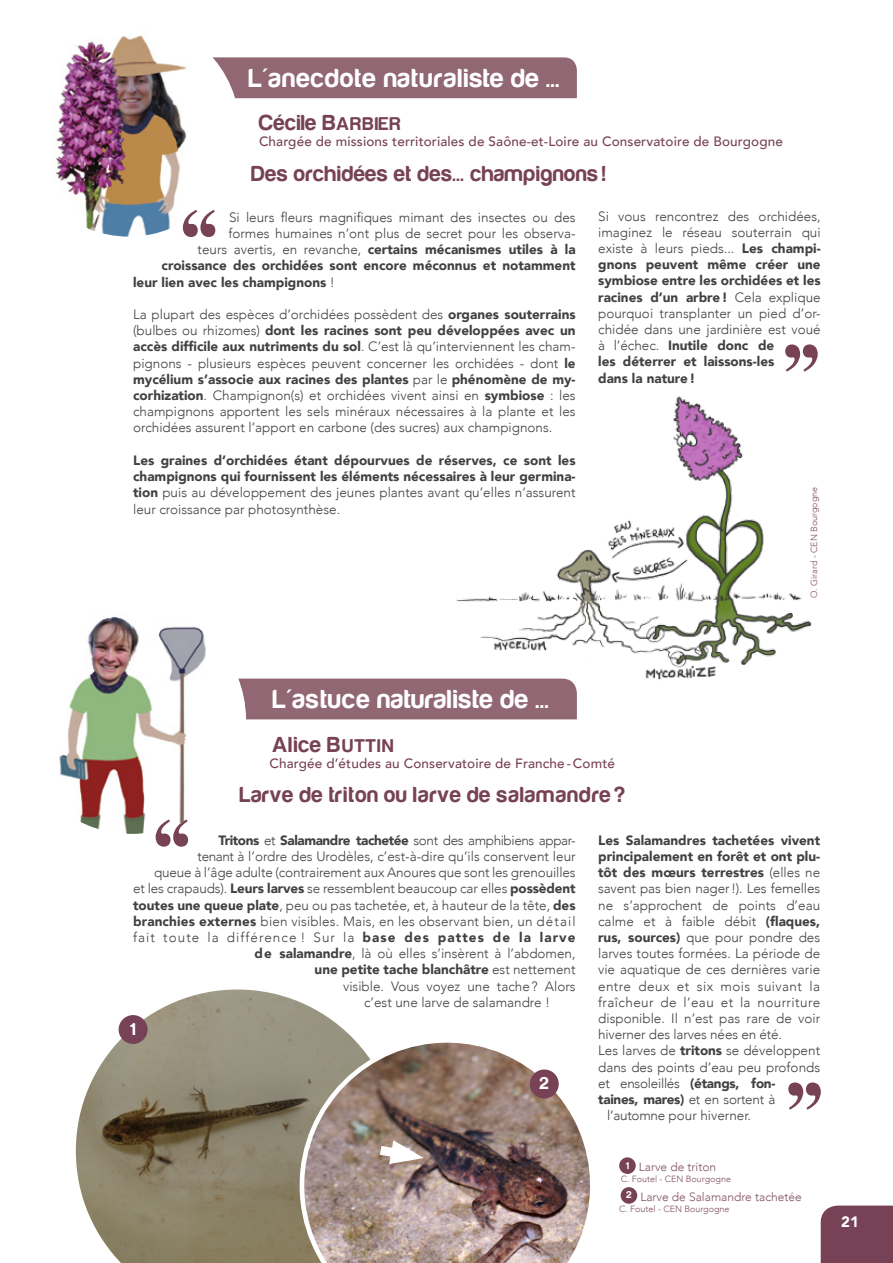
<style>
.page{position:relative;width:893px;height:1263px;background:#fff}
.page>*{position:absolute;margin:0;border:0;box-sizing:border-box;transform-origin:0 0}
.t1{font:27px "Harabara";letter-spacing:.05em;color:#fff}
.t2{font:27px "Harabara";letter-spacing:.03em;color:#fff}
.t3{font:22.5px "Harabara";letter-spacing:.03em;color:#774256}
.t4{font:22.5px "Harabara";letter-spacing:.06em;color:#774256}
.t5{font:18px "Harabara";color:#fff}
.t6{font:900 15px "Avenir";color:#fff}
.t7{font:300 13.5px/16.2px "Avenir";color:#414042;text-align:justify}
.t8{font:900 13.5px/16.2px "Avenir";color:#414042;text-align:justify}
.t9{font:500 13.5px "Avenir";letter-spacing:.01em;color:#774256}
.t10{font:300 13.5px "Avenir";letter-spacing:.03em;color:#414042}
.t11{font:900 13.5px "Avenir";letter-spacing:-.03em;color:#414042}
.t12{font:300 13.5px "Avenir";letter-spacing:.08em;color:#414042}
.t13{font:300 13.5px "Avenir";letter-spacing:-.02em;color:#414042}
.t14{font:900 13.5px "Avenir";letter-spacing:-.02em;color:#414042}
.t15{font:300 12px "Avenir";color:#815060}
.t16{font:300 9px "Avenir";color:#815060}
.s1{font-family:"Harabara SC850";font-size:19.2px}
.s2{font-weight:300}
.s3{font-weight:900}
</style>
<div class="page">
<img style="left:435px;top:396px;width:377px;height:284px">
<div style="left:821px;top:1205px;width:72px;height:58px;background:#774256"></div>
<div style="left:212px;top:57px;width:365px;height:41px;background:#916773"></div>
<div style="left:239px;top:679px;width:338px;height:40px;background:#916773"></div>
<img style="left:17px;top:606px;width:229px;height:228px;border-radius:114px">
<div style="left:619px;top:1157px;width:17px;height:17px;background:#774256;border-radius:50%"></div>
<div style="left:621px;top:1187px;width:16px;height:17px;background:#774256;border-radius:50%"></div>
<svg style="left:156px;top:819px;width:32px;height:28px"></svg>
<img style="left:20px;top:21px;width:218px;height:217px;border-radius:109px">
<svg style="left:75px;top:989px;width:278px;height:274px"></svg>
<img style="left:300px;top:1038px;width:290px;height:225px">
<div style="left:119px;top:1015px;width:29px;height:29px;background:#774256;border-radius:50%"></div>
<div style="left:530px;top:1069px;width:29px;height:29px;background:#774256;border-radius:50%"></div>
<svg style="left:183px;top:210px;width:32px;height:27px"></svg>
<svg style="left:788px;top:1082px;width:33px;height:28px"></svg>
<svg style="left:370px;top:1140px;width:54px;height:25px"></svg>
<svg style="left:785px;top:344px;width:33px;height:28px"></svg>
<h1 class="t1" style="left:249px;top:64px;width:311px">L'anecdote naturaliste de ...</h1>
<h2 class="t3" style="left:259px;top:111px;width:143px">Cécile B<span class="s1">ARBIER</span></h2>
<p class="t9" style="left:259px;top:130px;width:525px">Chargée de missions territoriales de Saône-et-Loire au Conservatoire de Bourgogne</p>
<h2 class="t3" style="left:251px;top:162px;width:356px">Des orchidées et des... champignons !</h2>
<p class="t7" style="left:229px;top:209px;width:348px">Si leurs fleurs magnifiques mimant des insectes ou des</p>
<p class="t7" style="left:228px;top:225px;width:349px">formes humaines n’ont plus de secret pour les observa-</p>
<p class="t8" style="left:198px;top:241px;width:379px"><span class="s2">teurs avertis, en revanche,</span> certains mécanismes utiles à la</p>
<p class="t8" style="left:162px;top:257px;width:415px">croissance des orchidées sont encore méconnus et notamment</p>
<p class="t8" style="left:133px;top:273px;width:203px">leur lien avec les champignons <span class="s2">!</span></p>
<p class="t7" style="left:133px;top:306px;width:444px">La plupart des espèces d’orchidées possèdent des <span class="s3">organes souterrains </span>(bulbes ou rhizomes) <span class="s3">dont les racines sont peu développées avec un accès difficile aux nutriments du sol</span>. C’est là qu’interviennent les cham&shy;pignons - plusieurs espèces peuvent concerner les orchidées - dont <span class="s3">le mycélium s’associe aux racines des plantes</span> par le <span class="s3">phénomène de my&shy;corhization</span>. Champignon(s) et orchidées vivent ainsi en <span class="s3">symbiose</span> : les champignons apportent les sels minéraux nécessaires à la plante et les orchidées assurent l’apport en carbone (des sucres) aux champignons.</p>
<p class="t8" style="left:133px;top:452px;width:444px">Les graines d’orchidées étant dépourvues de réserves, ce sont les champignons qui fournissent les éléments nécessaires à leur germina&shy;tion <span class="s2">puis au développement des jeunes plantes avant qu’elles n’assurent leur croissance par photosynthèse.</span></p>
<p class="t7" style="left:598px;top:208px;width:224px;text-align:left">Si vous rencontrez des orchidées, imaginez le réseau souterrain qui existe à leurs pieds... <span class="s3">Les champi&shy;gnons peuvent même créer une symbiose entre les orchidées et les racines d’un arbre!</span> Cela explique pourquoi transplanter un pied d’or&shy;chidée dans une jardinière est voué à l’échec. <span class="s3">Inutile donc de<br>les déterrer et laissons-les<br>dans la nature!</span></p>
<p class="t16" style="left:809px;top:598px;width:113px;rotate:-90deg">O. Girard - CEN Bourgogne</p>
<h1 class="t2" style="left:273px;top:685px;width:277px">L'astuce naturaliste de ...</h1>
<h2 class="t3" style="left:272px;top:733px;width:123px">Alice B<span class="s1">UTTIN</span></h2>
<p class="t9" style="left:269px;top:752px;width:347px">Chargée d’études au Conservatoire de Franche - Comté</p>
<h2 class="t4" style="left:240px;top:782px;width:387px">Larve de triton ou larve de salamandre ?</h2>
<p class="t11" style="left:219px;top:828px;width:358px">Tritons <span class="s2">et</span> Salamandre tachetée <span class="s2">sont des amphibiens appar-</span></p>
<p class="t7" style="left:198px;top:848px;width:380px">tenant à l’ordre des Urodèles, c’est-à-dire qu’ils conservent leur</p>
<p class="t7" style="left:154px;top:864px;width:423px">queue à l’âge adulte (contrairement aux Anoures que sont les grenouilles</p>
<p class="t7" style="left:133px;top:881px;width:444px">et les crapauds). <span class="s3">Leurs larves</span> se ressemblent beaucoup car elles <span class="s3">possèdent</span></p>
<p class="t7" style="left:133px;top:897px;width:444px"><span class="s3">toutes une queue plate</span>, peu ou pas tachetée, et, à hauteur de la tête, <span class="s3">des</span></p>
<p class="t7" style="left:133px;top:913px;width:444px"><span class="s3">branchies externes</span> bien visibles. Mais, en les observant bien, un détail</p>
<p class="t12" style="left:133px;top:929px;width:444px">fait toute la différence ! Sur la <span class="s3">base des pattes de la larve</span></p>
<p class="t7" style="left:255px;top:945px;width:323px"><span class="s3">de salamandre</span>, là où elles s’insèrent à l’abdomen,</p>
<p class="t8" style="left:315px;top:961px;width:262px">une petite tache blanchâtre <span class="s2">est nettement</span></p>
<p class="t7" style="left:343px;top:978px;width:234px">visible. Vous voyez une tache? Alors</p>
<p class="t7" style="left:364px;top:994px;width:188px">c’est une larve de salamandre !</p>
<h3 class="t5" style="left:131px;top:1019px;width:6px">1</h3>
<h3 class="t5" style="left:540px;top:1074px;width:10px">2</h3>
<p class="t8" style="left:598px;top:832px;width:224px">Les Salamandres tachetées vivent</p>
<p class="t8" style="left:598px;top:848px;width:224px">principalement en forêt et ont plu-</p>
<p class="t8" style="left:598px;top:864px;width:224px">tôt des mœurs terrestres <span class="s2">(elles ne</span></p>
<p class="t7" style="left:598px;top:881px;width:223px">savent pas bien nager!). Les femelles</p>
<p class="t7" style="left:598px;top:897px;width:223px">ne s’approchent de points d’eau</p>
<p class="t7" style="left:598px;top:913px;width:224px">calme et à faible débit <span class="s3">(flaques,</span></p>
<p class="t7" style="left:598px;top:929px;width:224px"><span class="s3">rus, sources)</span> que pour pondre des</p>
<p class="t7" style="left:598px;top:945px;width:224px">larves toutes formées. La période de</p>
<p class="t7" style="left:598px;top:962px;width:224px">vie aquatique de ces dernières varie</p>
<p class="t10" style="left:598px;top:978px;width:223px">entre deux et six mois suivant la</p>
<p class="t10" style="left:598px;top:994px;width:223px">fraîcheur de l’eau et la nourriture</p>
<p class="t7" style="left:598px;top:1010px;width:223px">disponible. Il n’est pas rare de voir</p>
<p class="t7" style="left:598px;top:1026px;width:185px">hiverner des larves nées en été.</p>
<p class="t7" style="left:598px;top:1043px;width:223px">Les larves de <span class="s3">tritons</span> se développent</p>
<p class="t7" style="left:598px;top:1059px;width:223px">dans des points d’eau peu profonds</p>
<p class="t13" style="left:598px;top:1075px;width:179px">et ensoleillés <span class="s3">(étangs, fon-</span></p>
<p class="t14" style="left:598px;top:1088px;width:179px">taines, mares) <span class="s2">et en sortent à</span></p>
<p class="t7" style="left:607px;top:1107px;width:145px">l’automne pour hiverner.</p>
<p class="t15" style="left:626px;top:1160px;width:92px"><sup>1</sup> Larve de triton</p>
<p class="t16" style="left:621px;top:1173px;width:112px">C. Foutel - CEN Bourgogne</p>
<p class="t15" style="left:626px;top:1189px;width:177px"><sup>2</sup> Larve de Salamandre tachetée</p>
<p class="t16" style="left:619px;top:1203px;width:112px">C. Foutel - CEN Bourgogne</p>
<p class="t6" style="left:841px;top:1209px;width:19px">21</p>
</div>
